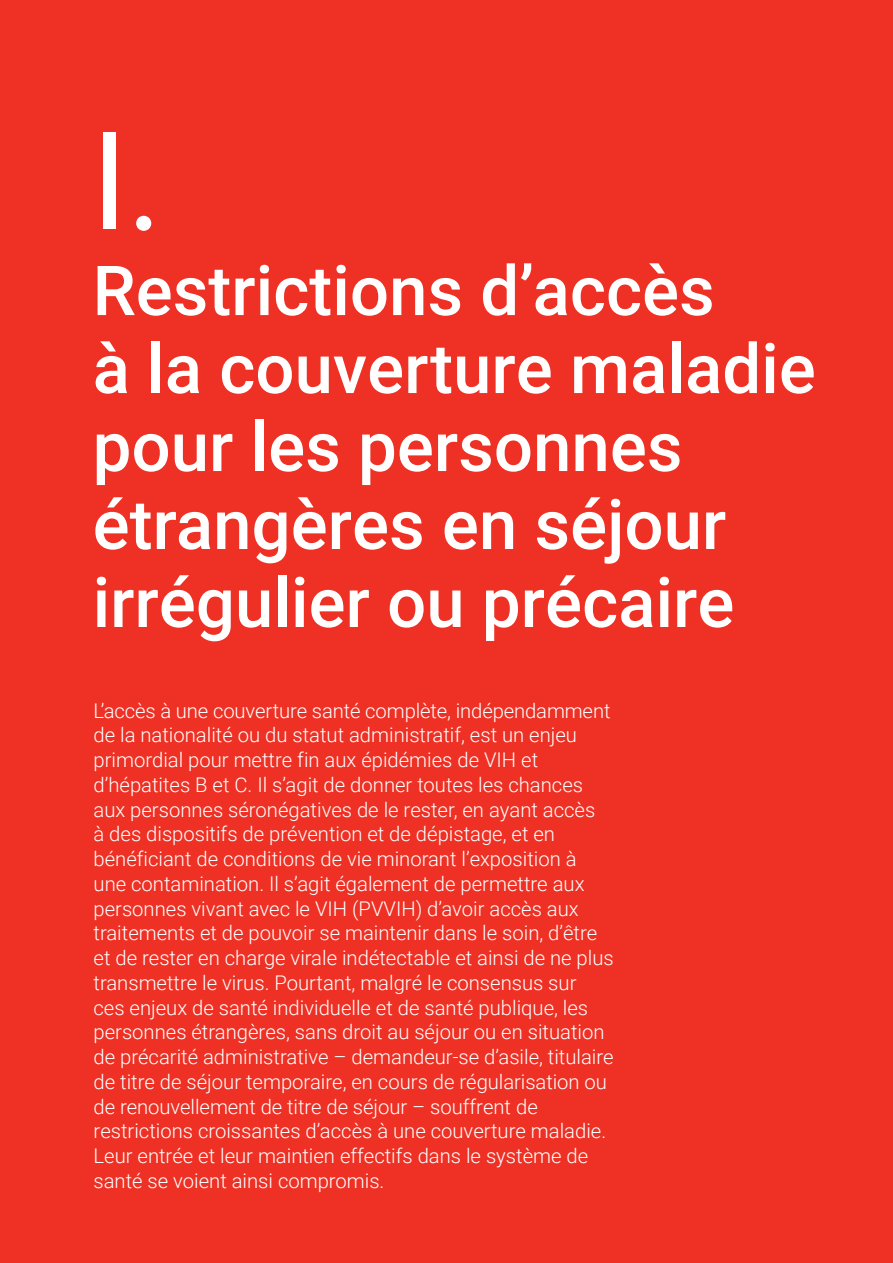
<style>
.page{position:relative;width:893px;height:1263px;background:#ee3124}
.page>*{position:absolute;margin:0;border:0;box-sizing:border-box;transform-origin:0 0}
.t1{font:136.05px "Roboto";color:#fff}
.t2{font:500 69px/78px "Roboto";color:#fff}
.t3{font:300 20.25px/24.8px "Roboto";color:#fff}
.s1{font-family:"Times"}
</style>
<div class="page">
<h1 class="t1" style="left:91px;top:86px;width:66px">I<span class="s1">.</span></h1>
<h2 class="t2" style="left:93px;top:249px;width:725px">Restrictions d’accès<br>à la couverture maladie pour les personnes étrangères en séjour irrégulier ou précaire</h2>
<p class="t3" style="left:94px;top:697px;width:522px">L’accès à une couverture santé complète, indépendamment de la nationalité ou du statut administratif, est un enjeu primordial pour mettre fin aux épidémies de VIH et d’hépatites B et C. Il s’agit de donner toutes les chances aux personnes séronégatives de le rester, en ayant accès<br>à des dispositifs de prévention et de dépistage, et en bénéficiant de conditions de vie minorant l’exposition à une contamination. Il s’agit également de permettre aux personnes vivant avec le VIH (PVVIH) d’avoir accès aux traitements et de pouvoir se maintenir dans le soin, d’être et de rester en charge virale indétectable et ainsi de ne plus transmettre le virus. Pourtant, malgré le consensus sur<br>ces enjeux de santé individuelle et de santé publique, les personnes étrangères, sans droit au séjour ou en situation de précarité administrative – demandeur-se d’asile, titulaire de titre de séjour temporaire, en cours de régularisation ou de renouvellement de titre de séjour – souffrent de restrictions croissantes d’accès à une couverture maladie.<br>Leur entrée et leur maintien effectifs dans le système de santé se voient ainsi compromis.</p>
</div>
